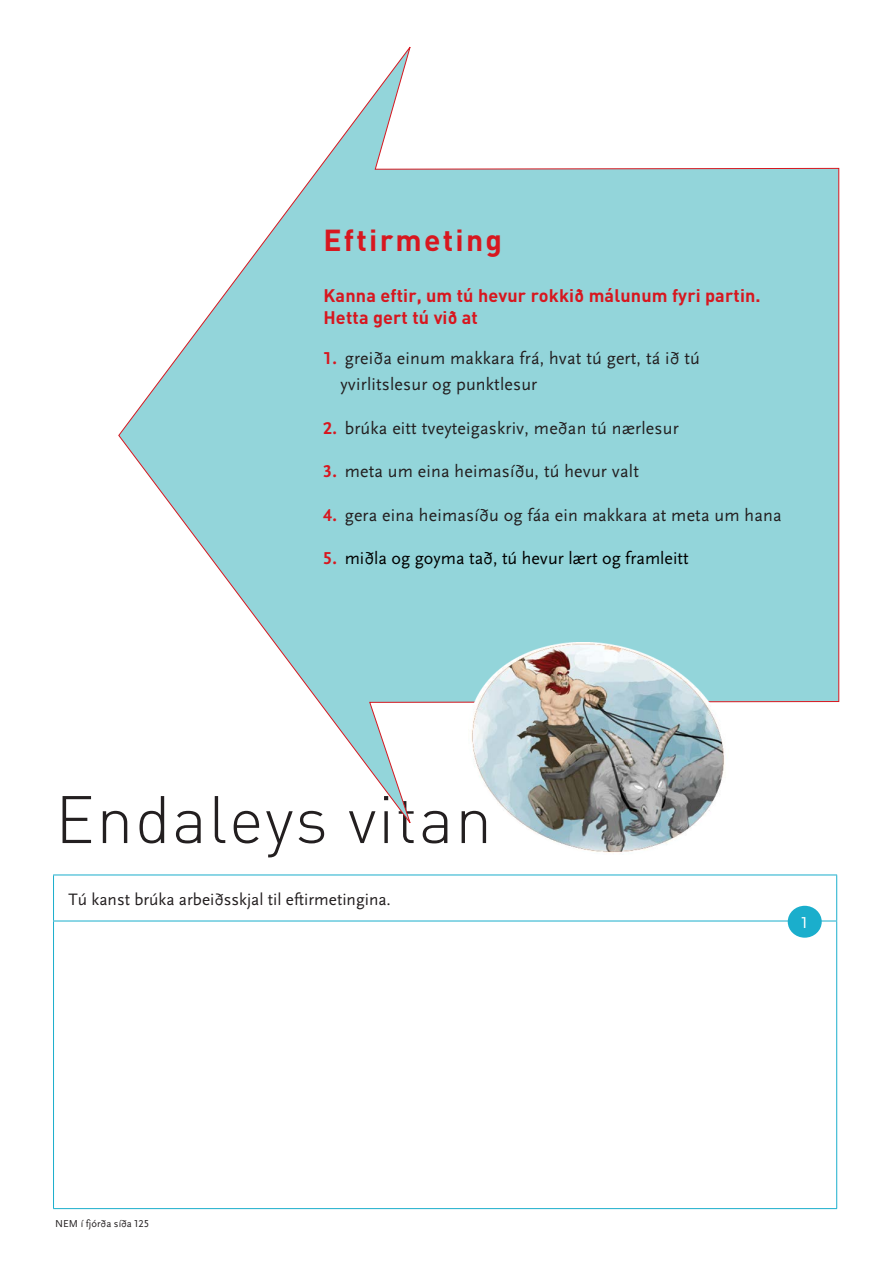
<style>
.page{position:relative;width:893px;height:1263px;background:#fff}
.page>*{position:absolute;margin:0;border:0;box-sizing:border-box;transform-origin:0 0}
.t1{font:300 66px "DIN";letter-spacing:.025em;color:#231f20}
.t2{font:700 30px "DIN";letter-spacing:.075em;color:#d7171f}
.t3{font:18px/26.1px "Scala Sans OT";letter-spacing:.01em;color:#231f20}
.t4{font:700 18px/21.6px "DIN";letter-spacing:.01em;color:#d7171f}
.t5{font:18px "Scala Sans OT";color:#000}
.t6{font:17.25px "Scala Sans OT";color:#231f20}
.t7{font:16.5px "Scala Sans OT";color:#fff}
.t8{font:10.5px "Scala Sans OT";color:#231f20}
.s1{font-family:"Scala Sans Figures";font-weight:700;color:#d7171f}
</style>
<div class="page">
<hr style="left:53px;top:874px;width:784px;height:1px;background:#1aaecc">
<hr style="left:53px;top:875px;width:1px;height:46px;background:#1aaecc">
<hr style="left:836px;top:875px;width:1px;height:46px;background:#1aaecc">
<hr style="left:53px;top:921px;width:784px;height:1px;background:#1aaecc">
<hr style="left:53px;top:921px;width:1px;height:287px;background:#1aaecc">
<hr style="left:836px;top:921px;width:1px;height:287px;background:#1aaecc">
<hr style="left:53px;top:1208px;width:784px;height:1px;background:#1aaecc">
<div style="left:788px;top:906px;width:34px;height:32px;background:#1aaecc;border-radius:50%"></div>
<svg style="left:118px;top:47px;width:721px;height:776px"></svg>
<img style="left:469px;top:642px;width:260px;height:211px">
<h2 class="t2" style="left:323px;top:220px;width:180px">Eftirmeting</h2>
<p class="t4" style="left:323px;top:284px;width:439px">Kanna eftir, um tú hevur rokkið málunum fyri partin.<br>Hetta gert tú við at</p>
<p class="t3" style="left:340px;top:346px;width:361px;text-indent:-17px"><span class="s1">1.</span> greiða einum makkara frá, hvat tú gert, tá ið tú yvirlitslesur og punktlesur</p>
<p class="t3" style="left:323px;top:415px;width:357px"><span class="s1">2.</span> brúka eitt tveyteigaskriv, meðan tú nærlesur</p>
<p class="t3" style="left:323px;top:459px;width:317px"><span class="s1">3.</span> meta um eina heimasíðu, tú hevur valt</p>
<p class="t3" style="left:323px;top:503px;width:460px"><span class="s1">4.</span> gera eina heimasíðu og fáa ein makkara at meta um hana</p>
<p class="t5" style="left:323px;top:549px;width:367px"><span class="s1">5.</span> miðla og goyma tað, tú hevur lært og framleitt</p>
<h1 class="t1" style="left:55px;top:779px;width:438px">Endaleys vitan</h1>
<p class="t6" style="left:69px;top:890px;width:324px">Tú kanst brúka arbeiðsskjal til eftirmetingina.</p>
<p class="t7" style="left:801px;top:914px;width:8px">1</p>
<p class="t8" style="left:55px;top:1218px;width:95px">NEM í fjórða síða 125</p>
</div>
